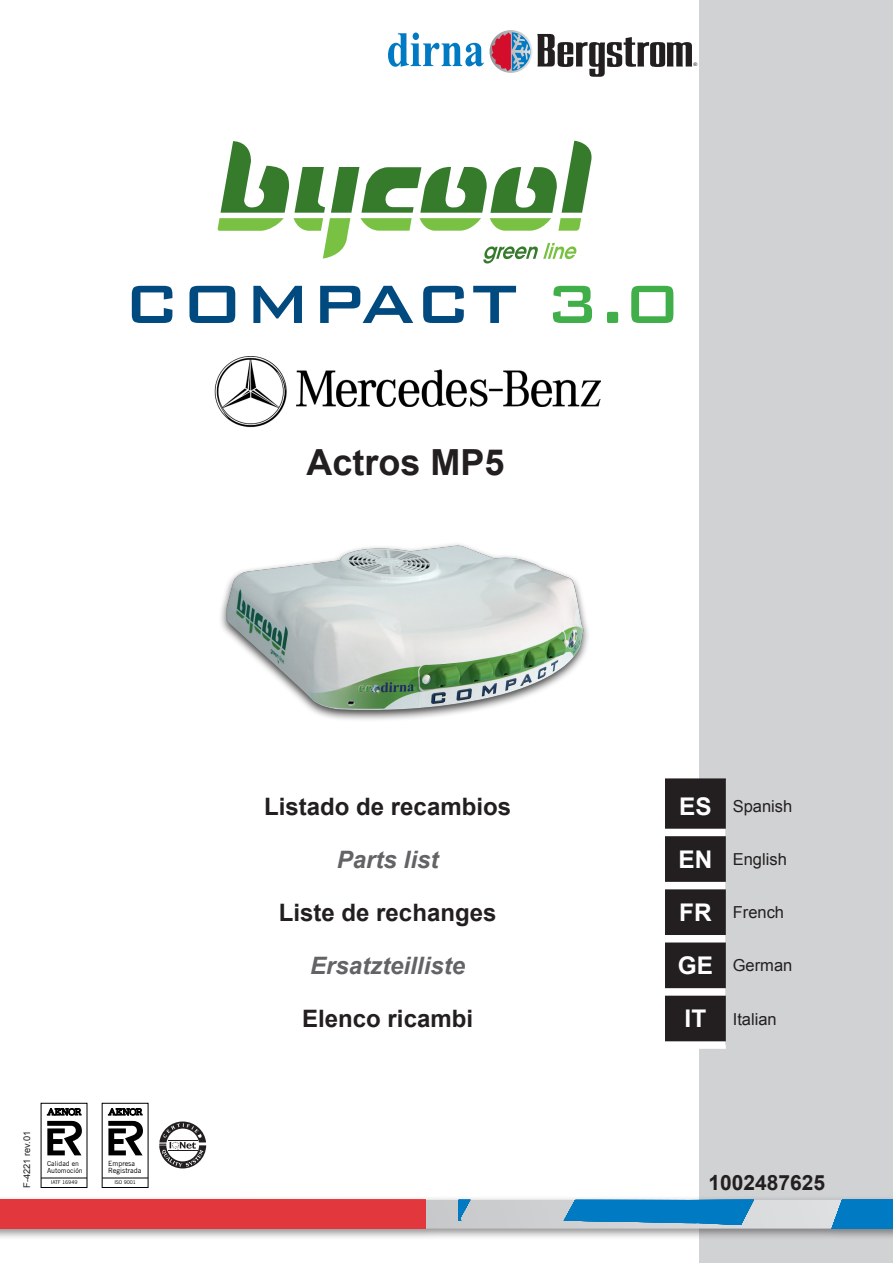
<style>
.page{position:relative;width:893px;height:1263px;background:#fff}
.page>*{position:absolute;margin:0;border:0;box-sizing:border-box;transform-origin:0 0}
.t1{font:500 72px "Bank Gothic BT";color:#004a7f}
.t2{font:700 36px "Arial";color:#231f20}
.t3{font:700 24.3px "Arial";color:#fff}
.t4{font:700 24px "Arial";color:#231f20}
.t5{font:italic 700 24px "Arial";color:#636366}
.t6{font:700 21px "Arial";color:#231f20}
.t7{font:16.5px "Arial";color:#231f20}
.t8{font:9.3px "Arial";color:#231f20}
.t9{font:7.2px/7.2px "Trade Gothic";color:#000}
.t10{font:7.05px "Trade Gothic";color:#000}
.t11{font:6.9px "Trade Gothic";color:#000}
.t12{font:5.25px "Trade Gothic";letter-spacing:-.015em;color:#000}
.t13{font:4.95px "Arial";color:#231f20;scale:1.08 1}
.s1{color:#40ae49}
</style>
<div class="page">
<img style="left:296px;top:369px;width:304px;height:38px">
<img style="left:214px;top:356px;width:73px;height:72px">
<img style="left:221px;top:544px;width:368px;height:176px">
<div style="left:699px;top:0;width:194px;height:1263px;background:#d1d2d4"></div>
<div style="left:665px;top:780px;width:61px;height:261px;background:#231f20"></div>
<hr style="left:665px;top:778px;width:61px;height:2px;background:#231f20">
<div style="left:665px;top:829px;width:61px;height:7px;background:#fff"></div>
<div style="left:665px;top:882px;width:61px;height:7px;background:#fff"></div>
<div style="left:665px;top:935px;width:61px;height:7px;background:#fff"></div>
<div style="left:665px;top:988px;width:61px;height:8px;background:#fff"></div>
<div style="left:665px;top:1041px;width:61px;height:8px;background:#fff"></div>
<div style="left:0;top:1195px;width:893px;height:45px;background:#231f20;opacity:.5"></div>
<img style="left:426px;top:1200px;width:24px;height:28px">
<svg style="left:450px;top:1200px;width:443px;height:28px"></svg>
<div style="left:0;top:1200px;width:426px;height:28px;background:#e1373d"></div>
<svg style="left:388px;top:33px;width:96px;height:34px"></svg>
<svg style="left:490px;top:30px;width:42px;height:43px"></svg>
<svg style="left:491px;top:32px;width:201px;height:45px"></svg>
<svg style="left:159px;top:1121px;width:47px;height:47px"></svg>
<svg style="left:47px;top:1121px;width:35px;height:34px"></svg>
<svg style="left:47px;top:1108px;width:34px;height:7px"></svg>
<div style="left:41px;top:1103px;width:46px;height:85px;border:1px solid #000"></div>
<hr style="left:41px;top:1178px;width:46px;height:1px;background:#000">
<svg style="left:108px;top:1121px;width:35px;height:34px"></svg>
<svg style="left:108px;top:1108px;width:34px;height:7px"></svg>
<div style="left:102px;top:1103px;width:46px;height:85px;border:1px solid #000"></div>
<hr style="left:102px;top:1178px;width:46px;height:1px;background:#000">
<svg style="left:217px;top:141px;width:375px;height:122px"></svg>
<p class="t13" style="left:693px;top:61px;width:5px">®</p>
<p class="t1" style="left:123px;top:265px;width:559px">COMPACT <span class="s1">3.0</span></p>
<p class="t2" style="left:306px;top:439px;width:200px">Actros MP5</p>
<p class="t8" style="left:21px;top:1188px;width:59px;rotate:-90deg">F-4221 rev.01</p>
<p class="t10" style="left:47px;top:1159px;width:33px">Calidad en</p>
<p class="t11" style="left:47px;top:1166px;width:37px">Automoción</p>
<p class="t12" style="left:51px;top:1179px;width:28px">IATF 16949</p>
<p class="t9" style="left:108px;top:1159px;width:35px">Empresa<br>Registrada</p>
<p class="t12" style="left:114px;top:1179px;width:23px">ISO 9001</p>
<p class="t4" style="left:264px;top:790px;width:248px">Listado de recambios</p>
<p class="t3" style="left:679px;top:790px;width:34px">ES</p>
<p class="t7" style="left:733px;top:795px;width:61px">Spanish</p>
<p class="t5" style="left:337px;top:843px;width:103px">Parts list</p>
<p class="t3" style="left:678px;top:843px;width:35px">EN</p>
<p class="t7" style="left:733px;top:848px;width:56px">English</p>
<p class="t4" style="left:279px;top:896px;width:219px">Liste de rechanges</p>
<p class="t3" style="left:679px;top:896px;width:34px">FR</p>
<p class="t7" style="left:733px;top:901px;width:53px">French</p>
<p class="t5" style="left:310px;top:950px;width:156px">Ersatzteilliste</p>
<p class="t3" style="left:678px;top:949px;width:37px">GE</p>
<p class="t7" style="left:733px;top:955px;width:61px">German</p>
<p class="t4" style="left:302px;top:1003px;width:172px">Elenco ricambi</p>
<p class="t3" style="left:685px;top:1002px;width:23px">IT</p>
<p class="t7" style="left:733px;top:1008px;width:46px">Italian</p>
<p class="t6" style="left:708px;top:1169px;width:118px">1002487625</p>
</div>
